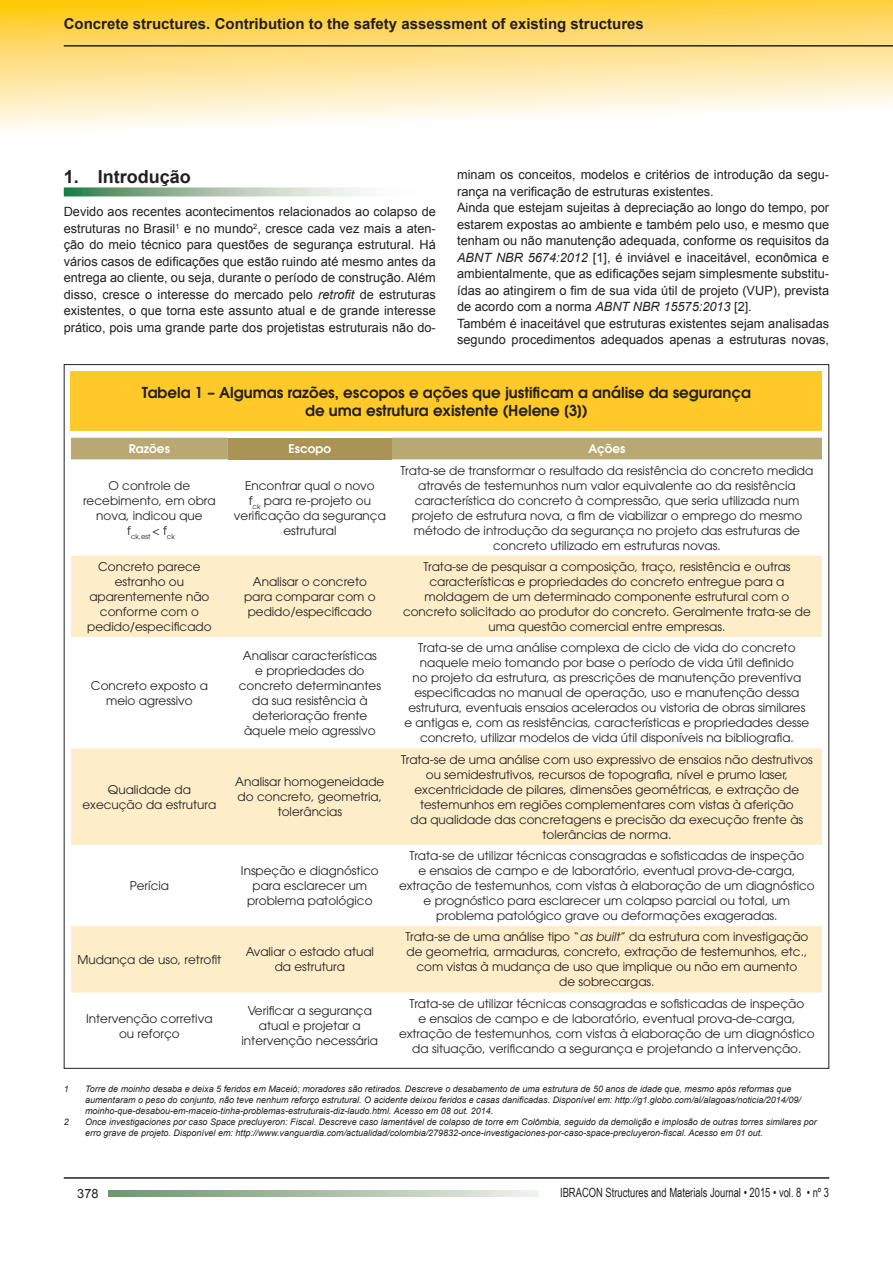
<style>
.page{position:relative;width:893px;height:1263px;background:#fff}
.page>*{position:absolute;margin:0;border:0;box-sizing:border-box;transform-origin:0 0}
.t1{font:700 18px "Arial";color:#231f20}
.t2{font:600 15px/18px "Avant Garde";color:#231f20;text-align:center}
.t3{font:700 15px "Arial";color:#231f20}
.t4{font:12.75px/16.5px "Arial";color:#231f20;text-align:justify}
.t5{font:12.75px "Arial Narrow";color:#231f20;scale:.9 1}
.t6{font:12px/15px "Avant Garde";color:#231f20;text-align:center}
.t7{font:600 12px "Avant Garde";color:#fff}
.t8{font:italic 9px/10.8px "Arial";color:#231f20}
.t9{font:6.9px "Avant Garde";color:#231f20}
.s1{font-style:italic}
</style>
<div class="page">
<svg style="left:0;top:0;width:893px;height:130px;background:#fee498"></svg>
<hr style="left:64px;top:1177px;width:765px;height:2px;background:#231f20">
<hr style="left:64px;top:45px;width:829px;height:2px;background:#231f20">
<svg style="left:108px;top:1190px;width:431px;height:6px;background:#acc0aa"></svg>
<svg style="left:64px;top:187px;width:299px;height:9px;background:#a6c2ab"></svg>
<div style="left:71px;top:371px;width:751px;height:60px;background:#fec929"></div>
<div style="left:71px;top:438px;width:751px;height:21px;background:#b8a873"></div>
<div style="left:228px;top:438px;width:164px;height:21px;background:#a99355"></div>
<div style="left:71px;top:556px;width:751px;height:81px;background:#fdedc8"></div>
<div style="left:71px;top:748px;width:751px;height:97px;background:#fdedc8"></div>
<div style="left:71px;top:926px;width:751px;height:66px;background:#fdedc8"></div>
<p class="t3" style="left:64px;top:13px;width:582px">Concrete structures. Contribution to the safety assessment of existing structures</p>
<h1 class="t1" style="left:64px;top:164px;width:129px">1. Introdução</h1>
<p class="t4" style="left:64px;top:203px;width:374px">Devido aos recentes acontecimentos relacionados ao colapso de estruturas no Brasil<sup>1</sup> e no mundo<sup>2</sup>, cresce cada vez mais a aten&shy;ção do meio técnico para questões de segurança estrutural. Há vários casos de edificações que estão ruindo até mesmo antes da entrega ao cliente, ou seja, durante o período de construção. Além disso, cresce o interesse do mercado pelo <span class="s1">retrofit</span> de estruturas existentes, o que torna este assunto atual e de grande interesse prático, pois uma grande parte dos projetistas estruturais não do-</p>
<p class="t4" style="left:457px;top:167px;width:374px;text-align:left">minam os conceitos, modelos e critérios de introdução da segu&shy;rança na verificação de estruturas existentes.<br>Ainda que estejam sujeitas à depreciação ao longo do tempo, por estarem expostas ao ambiente e também pelo uso, e mesmo que tenham ou não manutenção adequada, conforme os requisitos da <span class="s1">ABNT NBR 5674:2012</span> [1], é inviável e inaceitável, econômica e ambientalmente, que as edificações sejam simplesmente substitu&shy;ídas ao atingirem o fim de sua vida útil de projeto (VUP), prevista de acordo com a norma <span class="s1">ABNT NBR 15575:2013</span> [2]<span class="s1">.<br></span>Também é inaceitável que estruturas existentes sejam analisadas segundo procedimentos adequados apenas a estruturas novas,</p>
<p class="t2" style="left:142px;top:383px;width:610px">Tabela 1 – Algumas razões, escopos e ações que justificam a análise da segurança de uma estrutura existente (Helene [3])</p>
<p class="t7" style="left:129px;top:441px;width:43px">Razões</p>
<p class="t7" style="left:289px;top:441px;width:44px">Escopo</p>
<p class="t7" style="left:588px;top:441px;width:39px">Ações</p>
<p class="t6" style="left:83px;top:478px;width:134px">O controle de recebimento, em obra nova, indicou que</p>
<p class="t9" style="left:127px;top:532px;width:49px"><sup>f</sup>ck,est <sup>&lt;</sup> <sup>f</sup>ck</p>
<p class="t6" style="left:401px;top:463px;width:414px">Trata-se de transformar o resultado da resistência do concreto medida através de testemunhos num valor equivalente ao da resistência característica do concreto à compressão, que seria utilizada num projeto de estrutura nova, a fim de viabilizar o emprego do mesmo método de introdução da segurança no projeto das estruturas de concreto utilizado em estruturas novas.</p>
<p class="t6" style="left:234px;top:478px;width:153px">Encontrar qual o novo<br>f<sub>ck</sub> para re-projeto ou verificação da segurança estrutural</p>
<p class="t6" style="left:87px;top:559px;width:126px">Concreto parece estranho ou aparentemente não conforme com o pedido/especificado</p>
<p class="t6" style="left:91px;top:678px;width:119px">Concreto exposto a meio agressivo</p>
<p class="t6" style="left:244px;top:574px;width:133px">Analisar o concreto para comparar com o pedido/especificado</p>
<p class="t6" style="left:403px;top:559px;width:409px">Trata-se de pesquisar a composição, traço, resistência e outras características e propriedades do concreto entregue para a moldagem de um determinado componente estrutural com o concreto solicitado ao produtor do concreto. Geralmente trata-se de uma questão comercial entre empresas.</p>
<p class="t6" style="left:239px;top:648px;width:144px">Analisar características e propriedades do concreto determinantes da sua resistência à deterioração frente àquele meio agressivo</p>
<p class="t6" style="left:404px;top:640px;width:406px">Trata-se de uma análise complexa de ciclo de vida do concreto naquele meio tomando por base o período de vida útil definido<br>no projeto da estrutura, as prescrições de manutenção preventiva especificadas no manual de operação, uso e manutenção dessa estrutura, eventuais ensaios acelerados ou vistoria de obras similares e antigas e, com as resistências, características e propriedades desse concreto, utilizar modelos de vida útil disponíveis na bibliografia.</p>
<p class="t6" style="left:82px;top:782px;width:135px">Qualidade da execução da estrutura</p>
<p class="t6" style="left:235px;top:774px;width:151px">Analisar homogeneidade do concreto, geometria, tolerâncias</p>
<p class="t6" style="left:130px;top:878px;width:41px">Perícia</p>
<p class="t6" style="left:241px;top:863px;width:139px">Inspeção e diagnóstico para esclarecer um problema patológico</p>
<p class="t6" style="left:77px;top:952px;width:145px">Mudança de uso, retrofit</p>
<p class="t6" style="left:246px;top:944px;width:130px">Avaliar o estado atual da estrutura</p>
<p class="t6" style="left:401px;top:752px;width:413px">Trata-se de uma análise com uso expressivo de ensaios não destrutivos ou semidestrutivos, recursos de topografia, nível e prumo laser, excentricidade de pilares, dimensões geométricas, e extração de testemunhos em regiões complementares com vistas à aferição<br>da qualidade das concretagens e precisão da execução frente às tolerâncias de norma.</p>
<p class="t6" style="left:399px;top:848px;width:417px">Trata-se de utilizar técnicas consagradas e sofisticadas de inspeção<br>e ensaios de campo e de laboratório, eventual prova-de-carga, extração de testemunhos, com vistas à elaboração de um diagnóstico e prognóstico para esclarecer um colapso parcial ou total, um problema patológico grave ou deformações exageradas.</p>
<p class="t6" style="left:405px;top:929px;width:405px">Trata-se de uma análise tipo “<span class="s1">as built</span>” da estrutura com investigação de geometria, armaduras, concreto, extração de testemunhos, etc., com vistas à mudança de uso que implique ou não em aumento<br>de sobrecargas.</p>
<p class="t6" style="left:86px;top:1011px;width:128px">Intervenção corretiva ou reforço</p>
<p class="t6" style="left:242px;top:1003px;width:138px">Verificar a segurança atual e projetar a intervenção necessária</p>
<p class="t6" style="left:399px;top:996px;width:417px">Trata-se de utilizar técnicas consagradas e sofisticadas de inspeção<br>e ensaios de campo e de laboratório, eventual prova-de-carga, extração de testemunhos, com vistas à elaboração de um diagnóstico da situação, verificando a segurança e projetando a intervenção.</p>
<p class="t8" style="left:64px;top:1084px;width:7px">1</p>
<p class="t8" style="left:85px;top:1084px;width:717px">Torre de moinho desaba e deixa 5 feridos em Maceió; moradores são retirados. Descreve o desabamento de uma estrutura de 50 anos de idade que, mesmo após reformas que aumentaram o peso do conjunto, não teve nenhum reforço estrutural. O acidente deixou feridos e casas danificadas. Disponível em: http://g1.globo.com/al/alagoas/noticia/2014/09/ moinho-que-desabou-em-maceio-tinha-problemas-estruturais-diz-laudo.html. Acesso em 08 out. 2014.</p>
<p class="t8" style="left:64px;top:1116px;width:7px">2</p>
<p class="t8" style="left:85px;top:1116px;width:733px">Once investigaciones por caso Space precluyeron: Fiscal. Descreve caso lamentável de colapso de torre em Colômbia, seguido da demolição e implosão de outras torres similares por erro grave de projeto. Disponível em: http://www.vanguardia.com/actualidad/colombia/279832-once-investigaciones-por-caso-space-precluyeron-fiscal. Acesso em 01 out.</p>
<p class="t4" style="left:77px;top:1185px;width:23px">378</p>
<p class="t5" style="left:560px;top:1183px;width:300px">IBRACON Structures and Materials Journal • 2015 • vol. 8 • nº 3</p>
</div>
